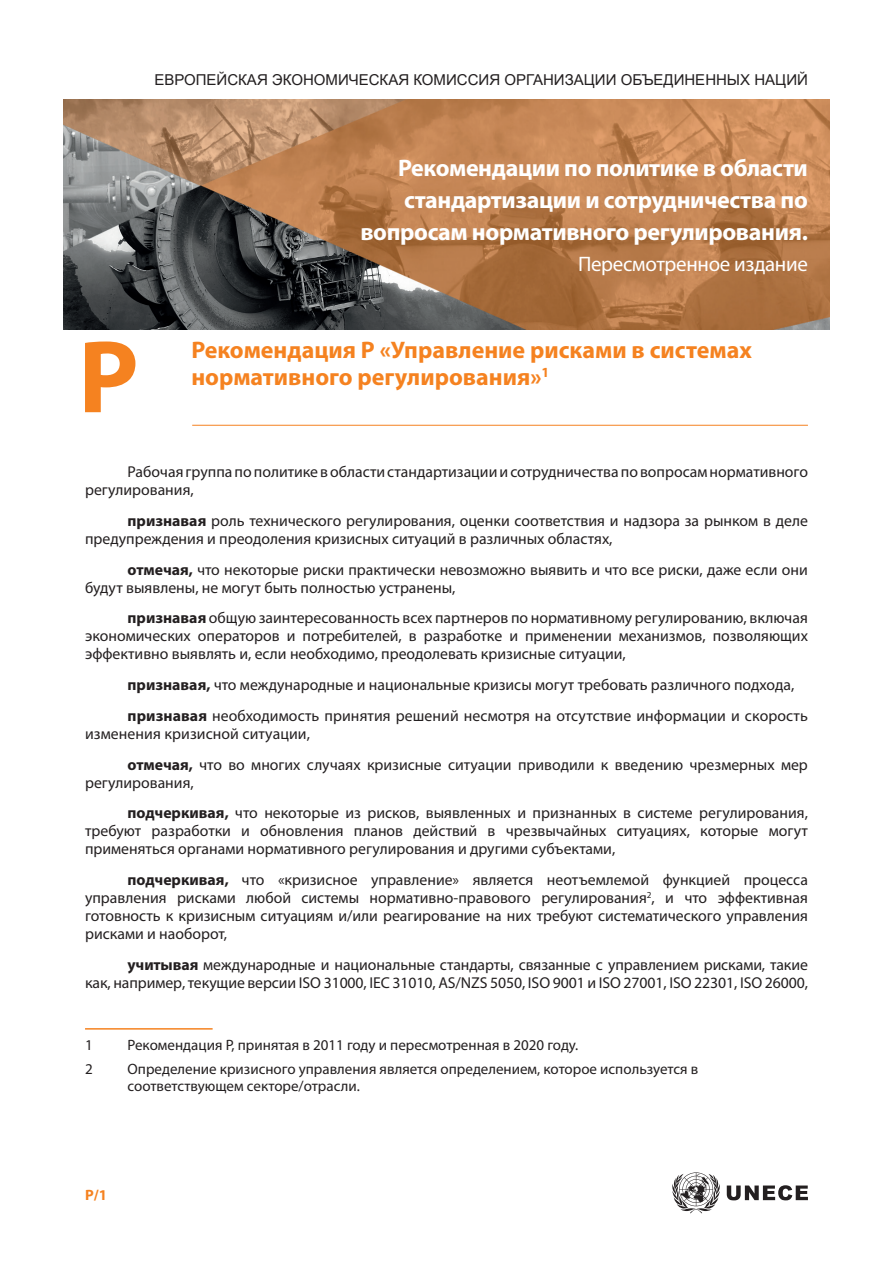
<style>
.page{position:relative;width:893px;height:1263px;background:#fff}
.page>*{position:absolute;margin:0;border:0;box-sizing:border-box;transform-origin:0 0}
.Titre_A_bleu{font:700 104.1px "Myriad Pro";color:#f58220}
.t1{font:700 24px/32px "Myriad Pro";letter-spacing:-.015em;color:#fff;text-align:right}
.Titre_A_bleu-2{font:700 24px/27px "Myriad Pro";color:#f58220}
.t2{font:21px "Myriad Pro";letter-spacing:-.015em;color:#fff}
.texte{font:15.75px/18px "Myriad Pro";color:#231f20}
.t3{font:15px/17.2px "Myriad Pro";color:#231f20}
.t4{font:15px "Arial";color:#231f20}
.t5{font:700 15px "Myriad Pro";color:#f58220}
.s1{font-weight:700}
</style>
<div class="page">
<hr style="left:192px;top:425px;width:616px;height:1px;background:#f58220">
<svg style="left:672px;top:1172px;width:48px;height:41px"></svg>
<svg style="left:727px;top:1185px;width:81px;height:15px"></svg>
<img style="left:64px;top:99px;width:765px;height:231px">
<hr style="left:85px;top:1028px;width:128px;height:1px;background:#f58220">
<p class="t4" style="left:154px;top:69px;width:655px">ЕВРОПЕЙСКАЯ ЭКОНОМИЧЕСКАЯ КОМИССИЯ ОРГАНИЗАЦИИ ОБЪЕДИНЕННЫХ НАЦИЙ</p>
<h2 class="t1" style="left:360px;top:151px;width:449px">Рекомендации по политике в области стандартизации и сотрудничества по вопросам нормативного регулирования.</h2>
<h3 class="t2" style="left:578px;top:251px;width:231px">Пересмотренное издание</h3>
<p class="Titre_A_bleu" style="left:78px;top:309px;width:62px">P</p>
<p class="Titre_A_bleu-2" style="left:191px;top:336px;width:562px">Рекомендация P «Управление рисками в системах нормативного регулирования»<sup>1</sup></p>
<p class="texte" style="left:85px;top:462px;width:724px;text-indent:43px">Рабочая группа по политике в области стандартизации и сотрудничества по вопросам нормативного регулирования,</p>
<p class="texte" style="left:85px;top:511px;width:724px;text-indent:43px"><span class="s1">признавая</span> роль технического регулирования, оценки соответствия и надзора за рынком в деле предупреждения и преодоления кризисных ситуаций в различных областях,</p>
<p class="texte" style="left:85px;top:560px;width:724px;text-indent:43px"><span class="s1">отмечая,</span> что некоторые риски практически невозможно выявить и что все риски, даже если они будут выявлены, не могут быть полностью устранены,</p>
<p class="texte" style="left:85px;top:609px;width:724px;text-align:justify;text-indent:43px"><span class="s1">признавая</span> общую заинтересованность всех партнеров по нормативному регулированию, включая экономических операторов и потребителей, в разработке и применении механизмов, позволяющих эффективно выявлять и, если необходимо, преодолевать кризисные ситуации,</p>
<p class="texte" style="left:128px;top:675px;width:668px"><span class="s1">признавая,</span> что международные и национальные кризисы могут требовать различного подхода,</p>
<p class="texte" style="left:85px;top:706px;width:724px;text-indent:43px"><span class="s1">признавая</span> необходимость принятия решений несмотря на отсутствие информации и скорость изменения кризисной ситуации,</p>
<p class="texte" style="left:85px;top:755px;width:724px;text-indent:43px"><span class="s1">отмечая,</span> что во многих случаях кризисные ситуации приводили к введению чрезмерных мер регулирования,</p>
<p class="texte" style="left:85px;top:804px;width:724px;text-align:justify;text-indent:43px"><span class="s1">подчеркивая,</span> что некоторые из рисков, выявленных и признанных в системе регулирования, требуют разработки и обновления планов действий в чрезвычайных ситуациях, которые могут применяться органами нормативного регулирования и другими субъектами,</p>
<p class="texte" style="left:85px;top:870px;width:724px;text-align:justify;text-indent:43px"><span class="s1">подчеркивая,</span> что «кризисное управление» является неотъемлемой функцией процесса управления рисками любой системы нормативно-правового регулирования<sup>2</sup>, и что эффективная готовность к кризисным ситуациям и/или реагирование на них требуют систематического управления рисками и наоборот,</p>
<p class="texte" style="left:85px;top:955px;width:724px;text-align:right"><span class="s1">учитывая</span> международные и национальные стандарты, связанные с управлением рисками, такие<br>как, например, текущие версии ISO 31000, IEC 31010, AS/NZS 5050, ISO 9001 и ISO 27001, ISO 22301, ISO 26000,</p>
<p class="t3" style="left:85px;top:1036px;width:9px">1</p>
<p class="t3" style="left:128px;top:1036px;width:452px">Рекомендация P, принятая в 2011 году и пересмотренная в 2020 году.</p>
<p class="t3" style="left:85px;top:1059px;width:9px">2</p>
<p class="t3" style="left:128px;top:1059px;width:572px">Определение кризисного управления является определением, которое используется в соответствующем секторе/отрасли.</p>
<p class="t5" style="left:85px;top:1185px;width:24px">P/1</p>
</div>
